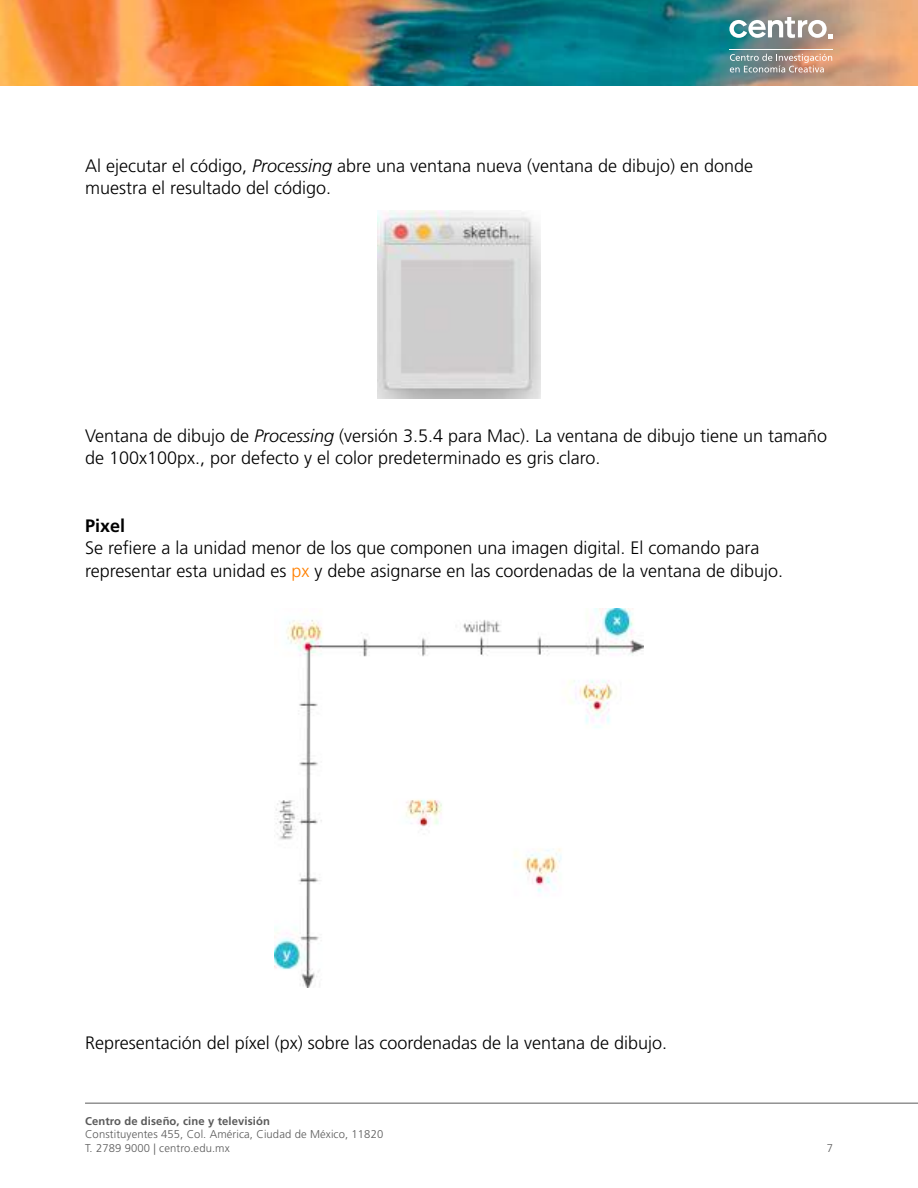
<style>
.page{position:relative;width:918px;height:1188px;background:#fff}
.page>*{position:absolute;margin:0;border:0;box-sizing:border-box;transform-origin:0 0}
.t1{font:300 18px/22.5px "Frutiger LT Std";color:#000}
.t2{font:700 18px "Frutiger LT Std";color:#000}
.t3{font:300 11.25px/13.5px "Frutiger LT Std";letter-spacing:.01em;color:#5a5a5a}
.t4{font:700 11.25px "Frutiger LT Std";letter-spacing:.01em;color:#5a5a5a}
.s1{font-style:italic}
.s2{color:#ff8000}
</style>
<div class="page">
<hr style="left:85px;top:1103px;width:833px;height:1px;background:#5a5a5a">
<img style="left:0;top:0;width:918px;height:85px">
<svg style="left:729px;top:17px;width:104px;height:21px"></svg>
<hr style="left:729px;top:49px;width:104px;height:1px;background:#fff">
<svg style="left:730px;top:54px;width:102px;height:18px"></svg>
<img style="left:377px;top:210px;width:164px;height:188px">
<img style="left:274px;top:608px;width:370px;height:379px">
<p class="t1" style="left:85px;top:154px;width:670px">Al ejecutar el código, <span class="s1">Processing</span> abre una ventana nueva (ventana de dibujo) en donde muestra el resultado del código.</p>
<p class="t1" style="left:85px;top:424px;width:744px">Ventana de dibujo de <span class="s1">Processing</span> (versión 3.5.4 para Mac). La ventana de dibujo tiene un tamaño de 100x100px., por defecto y el color predeterminado es gris claro.</p>
<p class="t2" style="left:85px;top:515px;width:42px">Pixel</p>
<p class="t1" style="left:85px;top:537px;width:700px">Se refiere a la unidad menor de los que componen una imagen digital. El comando para representar esta unidad es <span class="s2">px</span> y debe asignarse en las coordenadas de la ventana de dibujo.</p>
<p class="t1" style="left:85px;top:1032px;width:584px">Representación del píxel (px) sobre las coordenadas de la ventana de dibujo.</p>
<p class="t4" style="left:85px;top:1114px;width:186px">Centro de diseño, cine y televisión</p>
<p class="t3" style="left:85px;top:1128px;width:300px">Constituyentes 455, Col. América, Ciudad de México, 11820<br>T. 2789 9000 | centro.edu.mx</p>
<p class="t3" style="left:827px;top:1141px;width:8px">7</p>
</div>
